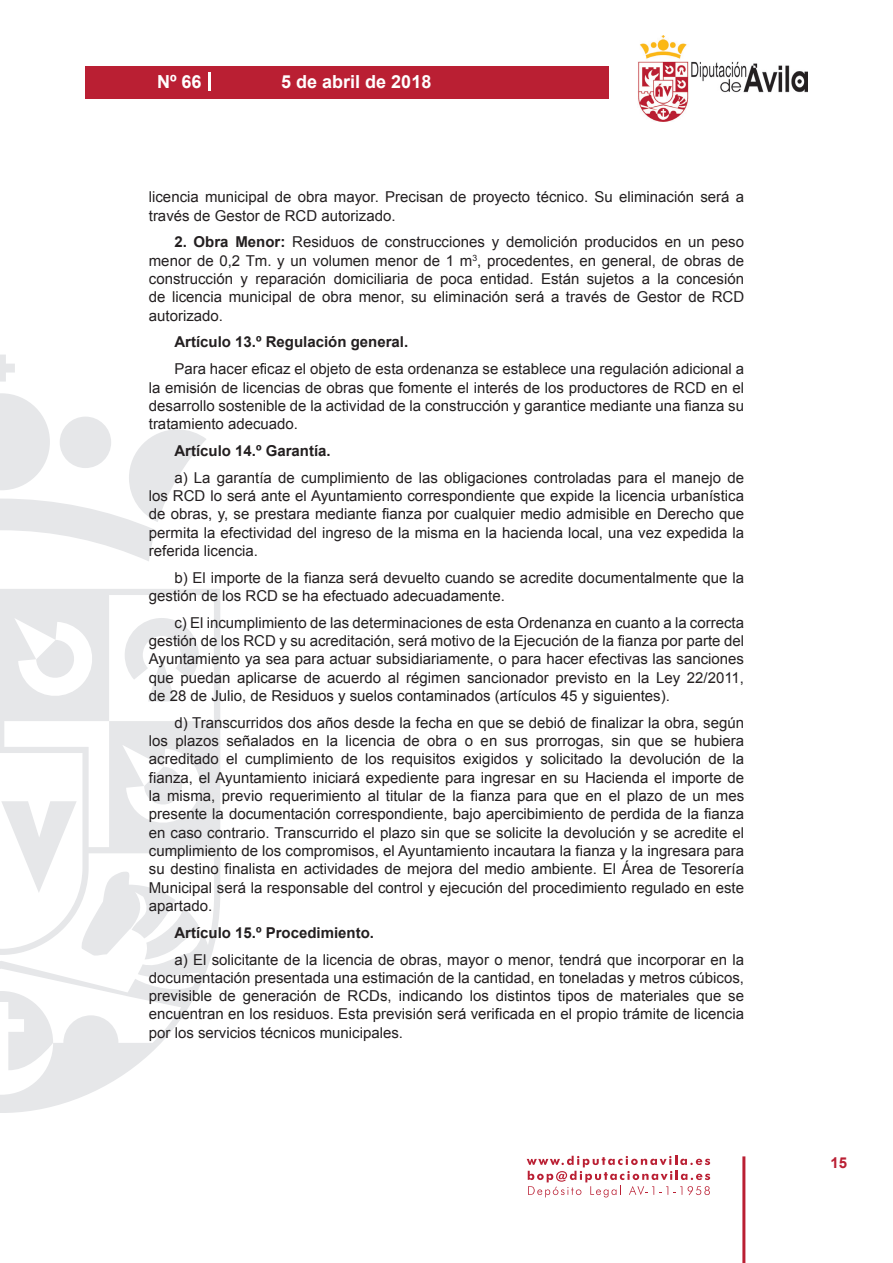
<style>
.page{position:relative;width:893px;height:1263px;background:#fff}
.page>*{position:absolute;margin:0;border:0;box-sizing:border-box;transform-origin:0 0}
.t1{font:700 18px "Arial";color:#fff}
.texto_normal{font:15px/18.3px "Arial";color:#231f20;text-align:justify}
.texto_normal-2{font:700 15px "Arial";color:#231f20}
.t2{font:700 15px "Arial";color:#ba1f33}
.s1{font-weight:700}
</style>
<div class="page">
<svg style="left:527px;top:1156px;width:183px;height:41px"></svg>
<div style="left:85px;top:66px;width:523px;height:33px;background:#ba1f33"></div>
<img style="left:638px;top:36px;width:170px;height:86px">
<hr style="left:742px;top:1156px;width:3px;height:107px;background:#ba1f33">
<svg style="left:208px;top:72px;width:2px;height:18px"></svg>
<svg style="left:0;top:355px;width:15px;height:27px"></svg>
<svg style="left:0;top:393px;width:206px;height:168px"></svg>
<svg style="left:0;top:589px;width:220px;height:524px"></svg>
<svg style="left:36px;top:640px;width:40px;height:40px"></svg>
<svg style="left:125px;top:618px;width:74px;height:83px"></svg>
<svg style="left:0;top:991px;width:53px;height:79px"></svg>
<svg style="left:1px;top:767px;width:198px;height:192px"></svg>
<p class="t1" style="left:157px;top:69px;width:46px">Nº 66</p>
<p class="t1" style="left:281px;top:69px;width:152px">5 de abril de 2018</p>
<p class="texto_normal" style="left:149px;top:188px;width:597px">licencia municipal de obra mayor. Precisan de proyecto técnico. Su eliminación será a través de Gestor de RCD autorizado.</p>
<p class="texto_normal" style="left:149px;top:233px;width:597px;text-indent:26px"><span class="s1">2. Obra Menor:</span> Residuos de construcciones y demolición producidos en un peso menor de 0,2 Tm. y un volumen menor de 1 m<sup>3</sup>, procedentes, en general, de obras de construcción y reparación domiciliaria de poca entidad. Están sujetos a la concesión de licencia municipal de obra menor, su eliminación será a través de Gestor de RCD autorizado.</p>
<p class="texto_normal-2" style="left:174px;top:332px;width:235px">Artículo 13.º Regulación general.</p>
<p class="texto_normal" style="left:149px;top:360px;width:597px;text-indent:26px">Para hacer eficaz el objeto de esta ordenanza se establece una regulación adicional a la emisión de licencias de obras que fomente el interés de los productores de RCD en el desarrollo sostenible de la actividad de la construcción y garantice mediante una fianza su tratamiento adecuado.</p>
<p class="texto_normal-2" style="left:174px;top:441px;width:158px">Artículo 14.º Garantía.</p>
<p class="texto_normal" style="left:149px;top:468px;width:597px;text-indent:26px">a) La garantía de cumplimiento de las obligaciones controladas para el manejo de los RCD lo será ante el Ayuntamiento correspondiente que expide la licencia urbanística de obras, y, se prestara mediante fianza por cualquier medio admisible en Derecho que permita la efectividad del ingreso de la misma en la hacienda local, una vez expedida la referida licencia.</p>
<p class="texto_normal" style="left:149px;top:568px;width:597px;text-indent:26px">b) El importe de la fianza será devuelto cuando se acredite documentalmente que la gestión de los RCD se ha efectuado adecuadamente.</p>
<p class="texto_normal" style="left:149px;top:614px;width:597px;text-indent:26px">c) El incumplimiento de las determinaciones de esta Ordenanza en cuanto a la correcta gestión de los RCD y su acreditación, será motivo de la Ejecución de la fianza por parte del Ayuntamiento ya sea para actuar subsidiariamente, o para hacer efectivas las sanciones que puedan aplicarse de acuerdo al régimen sancionador previsto en la Ley 22/2011, de 28 de Julio, de Residuos y suelos contaminados (artículos 45 y siguientes).</p>
<p class="texto_normal" style="left:149px;top:714px;width:597px;text-indent:26px">d) Transcurridos dos años desde la fecha en que se debió de finalizar la obra, según los plazos señalados en la licencia de obra o en sus prorrogas, sin que se hubiera acreditado el cumplimiento de los requisitos exigidos y solicitado la devolución de la fianza, el Ayuntamiento iniciará expediente para ingresar en su Hacienda el importe de la misma, previo requerimiento al titular de la fianza para que en el plazo de un mes presente la documentación correspondiente, bajo apercibimiento de perdida de la fianza en caso contrario. Transcurrido el plazo sin que se solicite la devolución y se acredite el cumplimiento de los compromisos, el Ayuntamiento incautara la fianza y la ingresara para su destino finalista en actividades de mejora del medio ambiente. El Área de Tesorería Municipal será la responsable del control y ejecución del procedimiento regulado en este apartado.</p>
<p class="texto_normal-2" style="left:174px;top:922px;width:201px">Artículo 15.º Procedimiento.</p>
<p class="texto_normal" style="left:149px;top:950px;width:597px;text-indent:26px">a) El solicitante de la licencia de obras, mayor o menor, tendrá que incorporar en la documentación presentada una estimación de la cantidad, en toneladas y metros cúbicos, previsible de generación de RCDs, indicando los distintos tipos de materiales que se encuentran en los residuos. Esta previsión será verificada en el propio trámite de licencia por los servicios técnicos municipales.</p>
<p class="t2" style="left:831px;top:1153px;width:18px">15</p>
</div>
